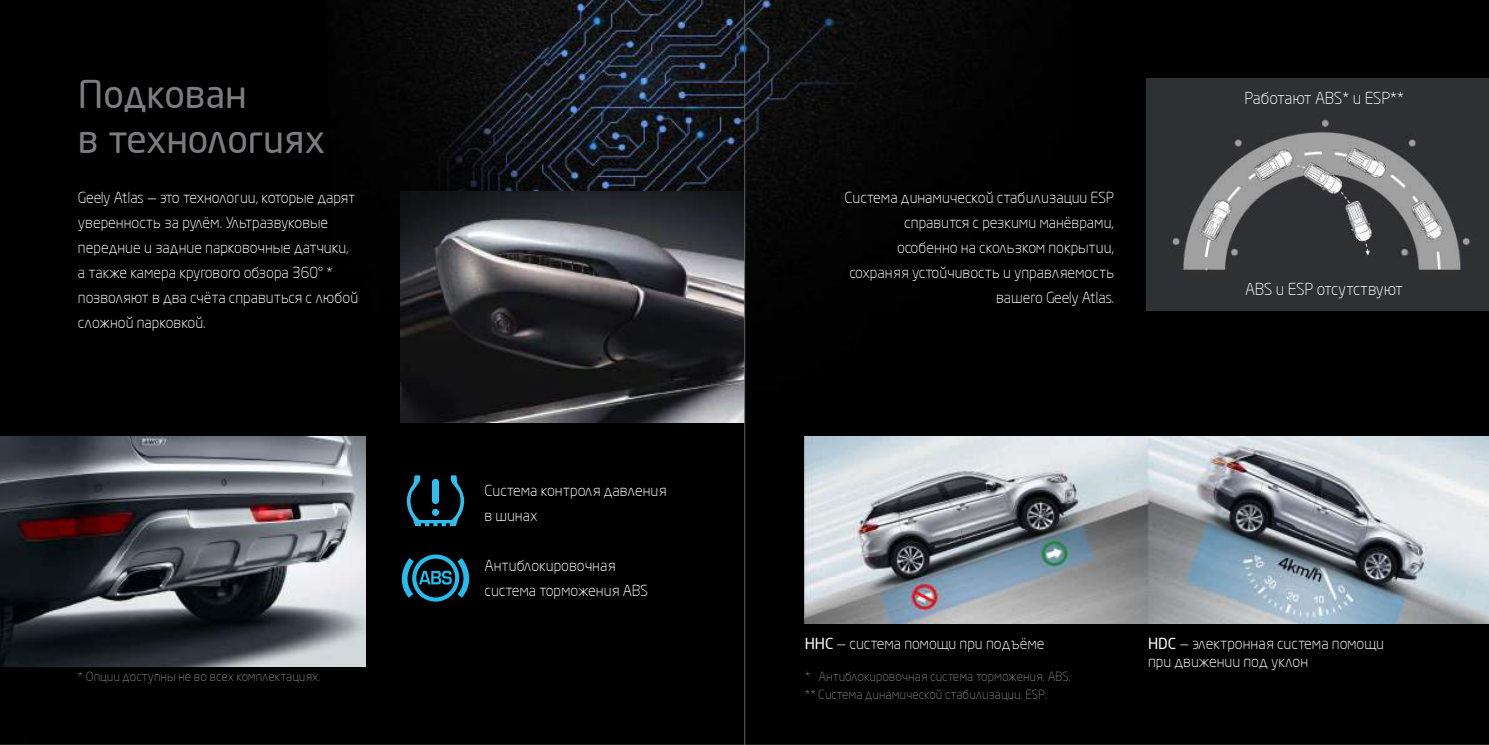
<style>
.page{position:relative;width:1489px;height:745px;background:#fff}
.page>*{position:absolute;margin:0;border:0;box-sizing:border-box;transform-origin:0 0}
.t1{font:37.5px/45px "Neo Sans Cyr";color:#7d7c7e}
.t2{font:300 16.25px "Neo Sans Cyr";letter-spacing:-.02em;color:#fff}
.t3{font:300 15px/25px "Neo Sans Cyr";color:#fff}
.t4{font:300 12.5px/18.8px "Neo Sans Cyr";color:#7d7c7e}
.s1{font-weight:400}
</style>
<div class="page">
<img style="left:0;top:0;width:1488px;height:743px">
<img style="left:804px;top:436px;width:684px;height:187px">
<img style="left:400px;top:191px;width:344px;height:231px">
<img style="left:0;top:436px;width:365px;height:230px">
<img style="left:1146px;top:78px;width:342px;height:232px">
<svg style="left:397px;top:554px;width:77px;height:47px;background:#0b4050"></svg>
<svg style="left:406px;top:475px;width:58px;height:51px;background:#0d333f"></svg>
<hr style="left:744px;top:0;width:1px;height:744px;background:#656365">
<h1 class="t1" style="left:78px;top:71px;width:248px">Подкован<br>в технологиях</h1>
<p class="t3" style="left:78px;top:185px;width:282px">Geely Atlas — это технологии, которые дарят уверенность за рулём. Ультразвуковые передние и задние парковочные датчики, а также камера кругового обзора 360° * позволяют в два счёта справиться с любой сложной парковкой.</p>
<p class="t3" style="left:844px;top:184px;width:271px;text-align:right">Система динамической стабилизации ESP справится с резкими манёврами, особенно на скользком покрытии, сохраняя устойчивость и управляемость вашего Geely Atlas.</p>
<p class="t2" style="left:1244px;top:88px;width:161px">Работают ABS* и ESP**</p>
<p class="t2" style="left:1244px;top:280px;width:159px">ABS и ESP отсутствуют</p>
<p class="t3" style="left:484px;top:477px;width:183px">Система контроля давления в шинах</p>
<p class="t3" style="left:484px;top:552px;width:165px">Антиблокировочная система торможения ABS</p>
<p class="t3" style="left:804px;top:630px;width:241px"><span class="s1">HHC</span> — система помощи при подъёме</p>
<p class="t4" style="left:78px;top:666px;width:244px">* Опции доступны не во всех комплектациях.</p>
<p class="t4" style="left:805px;top:666px;width:267px">* Антиблокировочная система торможения. ABS. ** Система динамической стабилизации. ESP.</p>
<p class="t3" style="left:1148px;top:634px;width:237px;line-height:18px"><span class="s1">HDC</span> — электронная система помощи при движении под уклон</p>
</div>
